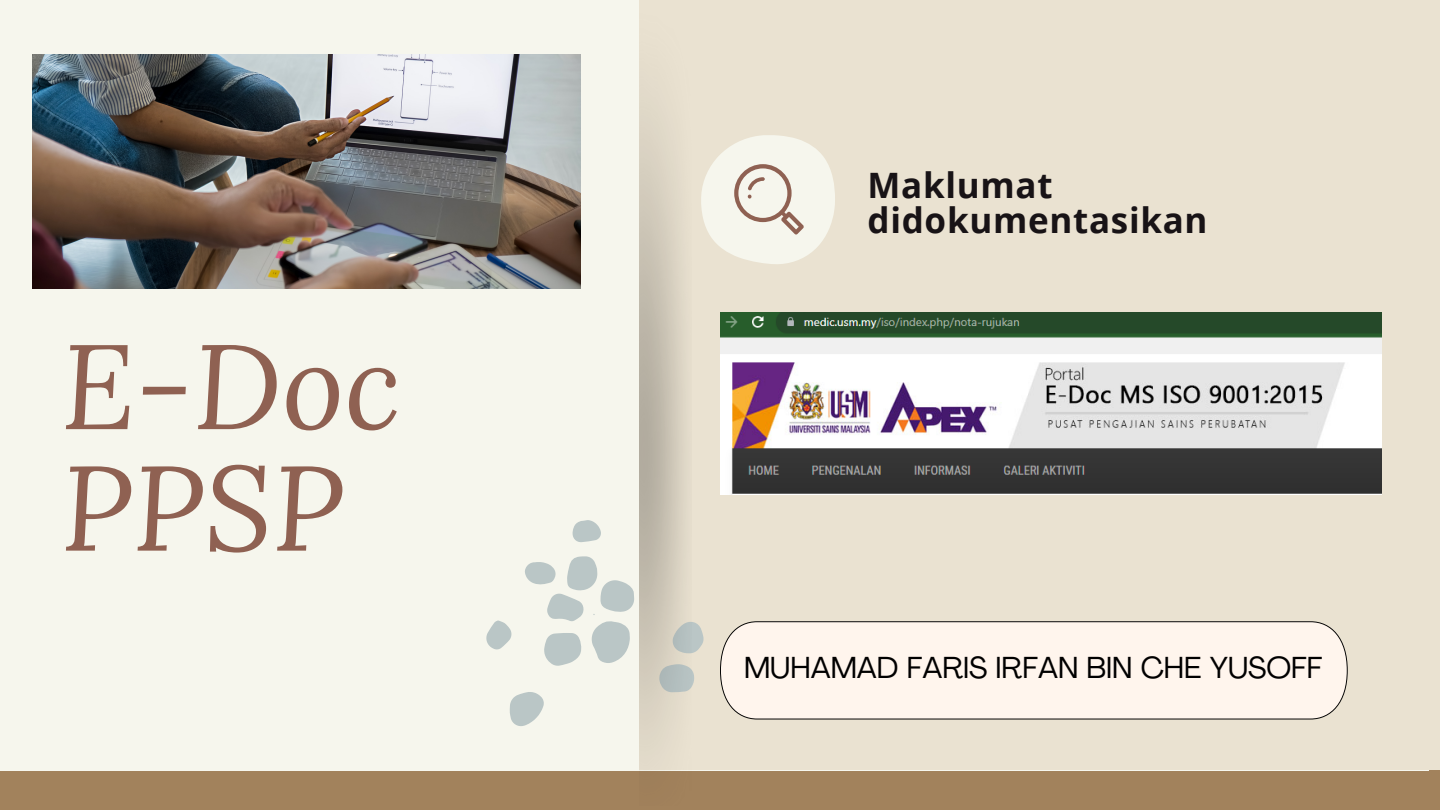
<style>
.page{position:relative;width:1440px;height:810px;background:#a2825c}
.page>*{position:absolute;margin:0;border:0;box-sizing:border-box;transform-origin:0 0}
.t1{font:italic 120px/121.5px "Lora";color:#8f6152}
.t2{font:700 35px/34.5px "Open Sans";letter-spacing:.02em;color:#181316}
.t3{font:30px "Agrandir";color:#000}
</style>
<div class="page">
<div style="left:0;top:0;width:1429px;height:770px;background:#f6f6ed"></div>
<div style="left:640px;top:0;width:800px;height:770px;background:#eae2d1"></div>
<svg style="left:525px;top:520px;width:109px;height:146px"></svg>
<svg style="left:691px;top:622px;width:13px;height:66px"></svg>
<svg style="left:509px;top:692px;width:35px;height:34px"></svg>
<svg style="left:486px;top:620px;width:26px;height:30px"></svg>
<img style="left:32px;top:54px;width:548px;height:234px">
<svg style="left:701px;top:135px;width:134px;height:129px"></svg>
<div style="left:720px;top:621px;width:628px;height:99px;background:#fff5ed"></div>
<img style="left:720px;top:312px;width:662px;height:182px">
<img style="left:640px;top:106px;width:51px;height:665px">
<p class="t1" style="left:61px;top:323px;width:342px">E-Doc<br>PPSP</p>
<p class="t2" style="left:868px;top:167px;width:342px">Maklumat didokumentasikan</p>
<p class="t3" style="left:744px;top:655px;width:580px">MUHAMAD FARIS IRFAN BIN CHE YUSOFF</p>
</div>
